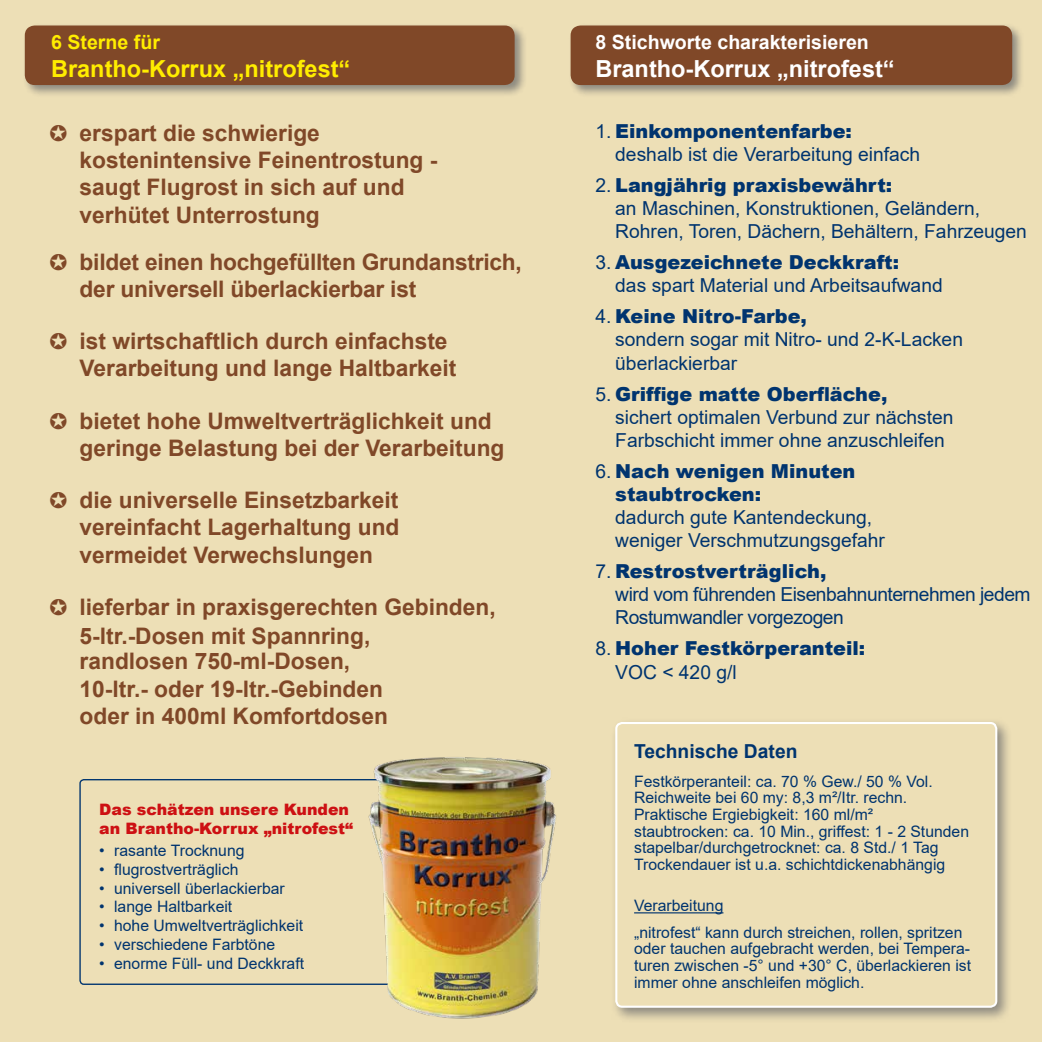
<style>
.page{position:relative;width:1042px;height:1042px;background:#eddfb6}
.page>*{position:absolute;margin:0;border:0;box-sizing:border-box;transform-origin:0 0}
.t1{font:700 23.45px "Arial";color:#ffed00}
.t2{font:700 23.45px "Arial";color:#fff}
.t3{font:700 22.75px/27.3px "Arial";color:#804828}
.t4{font:700 19.6px "Arial";color:#fff}
.t5{font:700 19.6px "Arial";color:#ffed00}
.t6{font:19.25px/23.1px "Arial";color:#00346f}
.t7{font:19.25px/23.1px "Arial";letter-spacing:-.025em;color:#00346f}
.t8{font:900 19.25px/23.1px "Arial";color:#00346f}
.t9{font:700 19.25px "Arial";color:#00346f}
.t10{font:15.75px/16.6px "Arial";color:#00346f}
.t11{font:900 15.75px/18.9px "Arial";color:#cd1013}
.s1{font-weight:900}
.s2{font-weight:400}
</style>
<div class="page">
<div style="left:22px;top:23px;width:505px;height:75px;background:#6e6e6e;opacity:.75"></div>
<div style="left:25px;top:26px;width:490px;height:59px;background:#804828;border-radius:10px"></div>
<div style="left:79px;top:779px;width:320px;height:206px;border:1px solid #00346f;border-radius:4px"></div>
<img style="left:362px;top:757px;width:194px;height:262px">
<div style="left:568px;top:23px;width:456px;height:75px;background:#6e6e6e;opacity:.75"></div>
<div style="left:570px;top:26px;width:442px;height:59px;background:#804828;border-radius:10px"></div>
<div style="left:610px;top:717px;width:402px;height:305px;background:#6e6e6e;opacity:.75"></div>
<div style="left:616px;top:723px;width:380px;height:283px;background:#eddfb6;border-radius:6px"></div>
<div style="left:615px;top:722px;width:382px;height:286px;border:2px solid #fff;border-radius:6px"></div>
<hr style="left:634px;top:912px;width:89px;height:1px;background:#00346f">
<p class="t5" style="left:51px;top:28px;width:110px">6 Sterne für</p>
<h1 class="t1" style="left:51px;top:52px;width:301px">Brantho-Korrux „nitrofest“</h1>
<h2 class="t3" style="left:80px;top:119px;width:359px;text-indent:-30px">✪ erspart die schwierige kostenintensive Feinentrostung - saugt Flugrost in sich auf und verhütet Unterrostung</h2>
<h2 class="t3" style="left:80px;top:248px;width:444px;text-indent:-30px">✪ bildet einen hochgefüllten Grundanstrich, der universell überlackierbar ist</h2>
<h2 class="t3" style="left:80px;top:328px;width:378px;text-indent:-30px">✪ ist wirtschaftlich durch einfachste<br>Verarbeitung und lange Haltbarkeit</h2>
<h2 class="t3" style="left:80px;top:407px;width:426px;text-indent:-30px">✪ bietet hohe Umweltverträglichkeit und geringe Belastung bei der Verarbeitung</h2>
<h2 class="t3" style="left:80px;top:486px;width:321px;text-align:justify;text-indent:-30px">✪ die universelle Einsetzbarkeit vereinfacht Lagerhaltung und vermeidet Verwechslungen</h2>
<h2 class="t3" style="left:80px;top:592px;width:417px;line-height:29.1px;text-indent:-30px">✪ lieferbar in praxisgerechten Gebinden,<br>5-ltr.-Dosen mit Spannring,</h2>
<h2 class="t3" style="left:80px;top:648px;width:310px">randlosen 750-ml-Dosen,<br>10-ltr.- oder 19-ltr.-Gebinden oder in 400ml Komfortdosen</h2>
<p class="t11" style="left:99px;top:799px;width:255px">Das schätzen unsere Kunden an Brantho-Korrux „nitrofest“</p>
<p class="t10" style="left:99px;top:842px;width:147px">• rasante Trocknung</p>
<p class="t10" style="left:99px;top:860px;width:141px">• flugrostverträglich</p>
<p class="t10" style="left:99px;top:879px;width:187px">• universell überlackierbar</p>
<p class="t10" style="left:99px;top:898px;width:135px">• lange Haltbarkeit</p>
<p class="t10" style="left:99px;top:917px;width:205px">• hohe Umweltverträglichkeit</p>
<p class="t10" style="left:99px;top:936px;width:177px">• verschiedene Farbtöne</p>
<p class="t10" style="left:99px;top:955px;width:206px">• enorme Füll- und Deckkraft</p>
<p class="t4" style="left:595px;top:28px;width:275px">8 Stichworte charakterisieren</p>
<h1 class="t2" style="left:595px;top:52px;width:301px">Brantho-Korrux „nitrofest“</h1>
<p class="t6" style="left:615px;top:119px;width:306px;text-indent:-20px">1. <span class="s1">Einkomponentenfarbe: </span>deshalb ist die Verarbeitung einfach</p>
<p class="t6" style="left:615px;top:173px;width:413px;text-indent:-20px">2. <span class="s1">Langjährig praxisbewährt:<br></span>an Maschinen, Konstruktionen, Geländern,<br>Rohren, Toren, Dächern, Behältern, Fahrzeugen</p>
<p class="t6" style="left:615px;top:251px;width:329px;text-indent:-20px">3. <span class="s1">Ausgezeichnete Deckkraft:<br></span>das spart Material und Arbeitsaufwand</p>
<p class="t6" style="left:615px;top:305px;width:349px;text-indent:-20px">4. <span class="s1">Keine Nitro-Farbe,<br></span>sondern sogar mit Nitro- und 2-K-Lacken überlackierbar</p>
<p class="t6" style="left:615px;top:382px;width:340px;text-indent:-20px">5. <span class="s1">Griffige matte Oberfläche,<br></span>sichert optimalen Verbund zur nächsten<br>Farbschicht immer ohne anzuschleifen</p>
<p class="t8" style="left:615px;top:459px;width:242px;text-indent:-20px"><span class="s2">6.</span> Nach wenigen Minuten staubtrocken:</p>
<p class="t6" style="left:615px;top:506px;width:271px">dadurch gute Kantendeckung, weniger Verschmutzungsgefahr</p>
<p class="t7" style="left:615px;top:560px;width:417px;text-indent:-20px">7. <span class="s1">Restrostverträglich,<br></span>wird vom führenden Eisenbahnunternehmen jedem<br>Rostumwandler vorgezogen</p>
<p class="t8" style="left:615px;top:636px;width:252px;text-indent:-20px"><span class="s2">8.</span> Hoher Festkörperanteil:<br><span class="s2">VOC &lt; 420 g/l</span></p>
<p class="t9" style="left:634px;top:738px;width:165px">Technische Daten</p>
<p class="t10" style="left:634px;top:772px;width:336px">Festkörperanteil: ca. 70 % Gew./ 50 % Vol.<br>Reichweite bei 60 my: 8,3 m²/Itr. rechn.<br>Praktische Ergiebigkeit: 160 ml/m² staubtrocken: ca. 10 Min., griffest: 1 - 2 Stunden stapelbar/durchgetrocknet: ca. 8 Std./ 1 Tag Trockendauer ist u.a. schichtdickenabhängig</p>
<p class="t10" style="left:634px;top:892px;width:330px;line-height:26.6px">Verarbeitung<br>„nitrofest“ kann durch streichen, rollen, spritzen</p>
<p class="t10" style="left:634px;top:940px;width:338px;text-align:justify">oder tauchen aufgebracht werden, bei Tempera&shy;turen zwischen -5° und +30° C, überlackieren ist immer ohne anschleifen möglich.</p>
</div>
